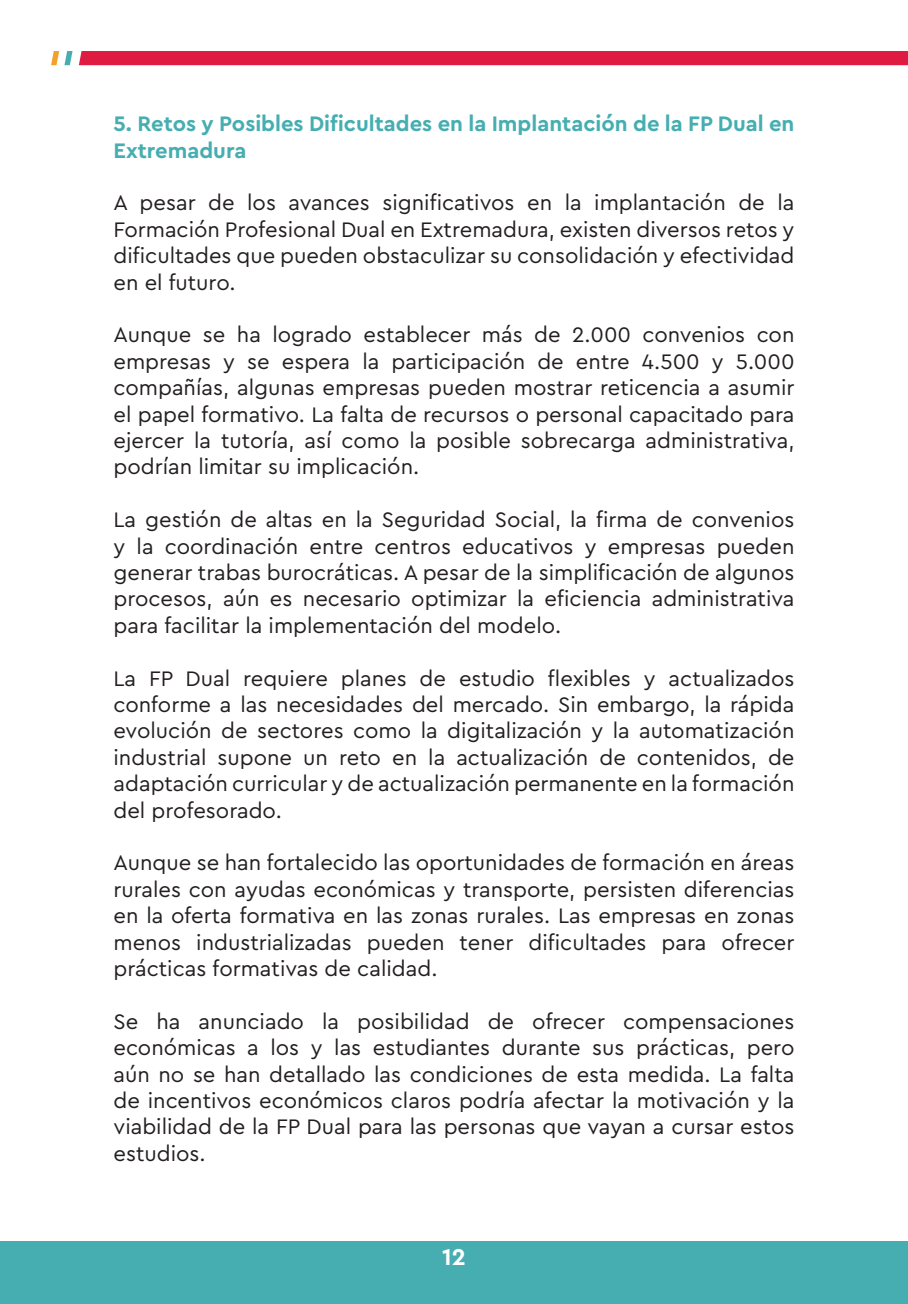
<style>
.page{position:relative;width:908px;height:1304px;background:#fff}
.page>*{position:absolute;margin:0;border:0;box-sizing:border-box;transform-origin:0 0}
.t1{font:700 24px "Cera Pro";color:#fff}
.t2{font:22px/26.4px "Cera Pro";color:#231f20;text-align:justify}
.t3{font:700 22px/26.4px "Cera Pro";color:#46aeb1}
</style>
<div class="page">
<div style="left:0;top:1242px;width:907px;height:62px;background:#46aeb1"></div>
<div style="left:79px;top:51px;width:828px;height:14px;background:#df1b41"></div>
<svg style="left:51px;top:51px;width:21px;height:14px"></svg>
<p class="t3" style="left:113px;top:110px;width:682px">5. Retos y Posibles Dificultades en la Implantación de la FP Dual en<br>Extremadura</p>
<p class="t2" style="left:113px;top:189px;width:682px">A pesar de los avances significativos en la implantación de la Formación Profesional Dual en Extremadura, existen diversos retos y dificultades que pueden obstaculizar su consolidación y efectividad en el futuro.</p>
<p class="t2" style="left:113px;top:321px;width:682px">Aunque se ha logrado establecer más de 2.000 convenios con empresas y se espera la participación de entre 4.500 y 5.000 compañías, algunas empresas pueden mostrar reticencia a asumir el papel formativo. La falta de recursos o personal capacitado para ejercer la tutoría, así como la posible sobrecarga administrativa, podrían limitar su implicación.</p>
<p class="t2" style="left:113px;top:506px;width:682px">La gestión de altas en la Seguridad Social, la firma de convenios y la coordinación entre centros educativos y empresas pueden generar trabas burocráticas. A pesar de la simplificación de algunos procesos, aún es necesario optimizar la eficiencia administrativa para facilitar la implementación del modelo.</p>
<p class="t2" style="left:113px;top:664px;width:682px">La FP Dual requiere planes de estudio flexibles y actualizados conforme a las necesidades del mercado. Sin embargo, la rápida evolución de sectores como la digitalización y la automatización industrial supone un reto en la actualización de contenidos, de adaptación curricular y de actualización permanente en la formación del profesorado.</p>
<p class="t2" style="left:113px;top:849px;width:682px">Aunque se han fortalecido las oportunidades de formación en áreas rurales con ayudas económicas y transporte, persisten diferencias en la oferta formativa en las zonas rurales. Las empresas en zonas menos industrializadas pueden tener dificultades para ofrecer prácticas formativas de calidad.</p>
<p class="t2" style="left:113px;top:1007px;width:682px">Se ha anunciado la posibilidad de ofrecer compensaciones económicas a los y las estudiantes durante sus prácticas, pero aún no se han detallado las condiciones de esta medida. La falta de incentivos económicos claros podría afectar la motivación y la viabilidad de la FP Dual para las personas que vayan a cursar estos estudios.</p>
<p class="t1" style="left:442px;top:1241px;width:25px">12</p>
</div>
